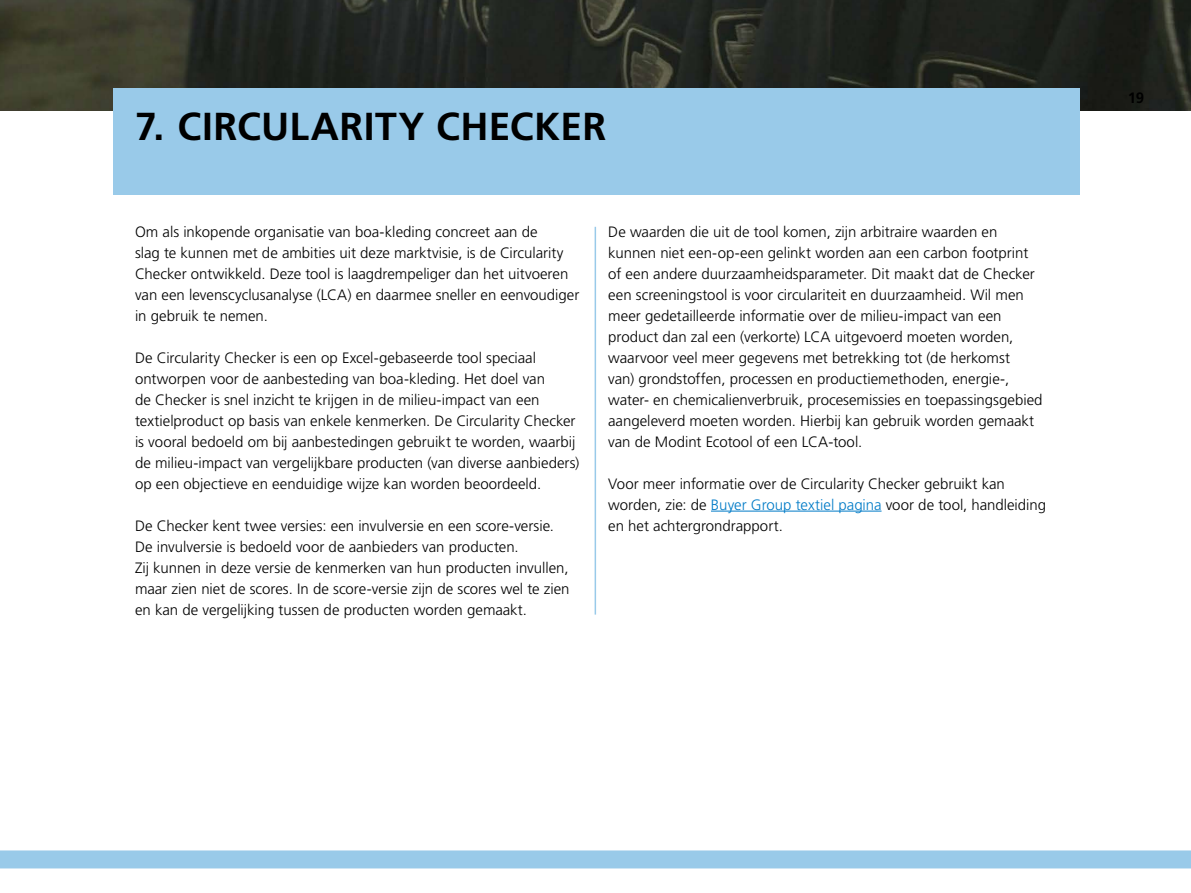
<style>
.page{position:relative;width:1191px;height:893px;background:#fff}
.page>*{position:absolute;margin:0;border:0;box-sizing:border-box;transform-origin:0 0}
.H2_P_HR_Hoofdstuk_Ko{font:700 39px "Frutiger LT Std";letter-spacing:.01em;color:#000}
.P_HR_Broodtekst{font:300 15px/21px "Frutiger LT Std";color:#000}
.t1{font:700 15px "Frutiger LT Std";color:#000}
.s1{color:#007bc7}
</style>
<div class="page">
<img style="left:0;top:0;width:1191px;height:111px">
<div style="left:114px;top:88px;width:966px;height:107px;background:#99cae9"></div>
<div style="left:0;top:850px;width:1191px;height:18px;background:#99cae9"></div>
<hr style="left:711px;top:511px;width:170px;height:1px;background:#007bc7">
<hr style="left:594px;top:227px;width:2px;height:388px;background:#99cae9">
<h2 class="H2_P_HR_Hoofdstuk_Ko" style="left:135px;top:103px;width:473px">7. CIRCULARITY CHECKER</h2>
<p class="P_HR_Broodtekst" style="left:135px;top:221px;width:446px">Om als inkopende organisatie van boa-kleding concreet aan de<br>slag te kunnen met de ambities uit deze marktvisie, is de Circularity Checker ontwikkeld. Deze tool is laagdrempeliger dan het uitvoeren van een levenscyclusanalyse (LCA) en daarmee sneller en eenvoudiger in gebruik te nemen.</p>
<p class="P_HR_Broodtekst" style="left:135px;top:347px;width:446px">De Circularity Checker is een op Excel-gebaseerde tool speciaal ontworpen voor de aanbesteding van boa-kleding. Het doel van<br>de Checker is snel inzicht te krijgen in de milieu-impact van een textielproduct op basis van enkele kenmerken. De Circularity Checker is vooral bedoeld om bij aanbestedingen gebruikt te worden, waarbij de milieu-impact van vergelijkbare producten (van diverse aanbieders) op een objectieve en eenduidige wijze kan worden beoordeeld.</p>
<p class="P_HR_Broodtekst" style="left:135px;top:515px;width:436px">De Checker kent twee versies: een invulversie en een score-versie.<br>De invulversie is bedoeld voor de aanbieders van producten.<br>Zij kunnen in deze versie de kenmerken van hun producten invullen, maar zien niet de scores. In de score-versie zijn de scores wel te zien en kan de vergelijking tussen de producten worden gemaakt.</p>
<p class="P_HR_Broodtekst" style="left:608px;top:221px;width:436px">De waarden die uit de tool komen, zijn arbitraire waarden en kunnen niet een-op-een gelinkt worden aan een carbon footprint of een andere duurzaamheidsparameter. Dit maakt dat de Checker een screeningstool is voor circulariteit en duurzaamheid. Wil men meer gedetailleerde informatie over de milieu-impact van een product dan zal een (verkorte) LCA uitgevoerd moeten worden, waarvoor veel meer gegevens met betrekking tot (de herkomst<br>van) grondstoffen, processen en productiemethoden, energie-, water- en chemicalienverbruik, procesemissies en toepassingsgebied aangeleverd moeten worden. Hierbij kan gebruik worden gemaakt van de Modint Ecotool of een LCA-tool.</p>
<p class="P_HR_Broodtekst" style="left:608px;top:473px;width:439px">Voor meer informatie over de Circularity Checker gebruikt kan worden, zie: de <span class="s1">Buyer Group textiel pagina</span> voor de tool, handleiding en het achtergrondrapport.</p>
<p class="t1" style="left:1127px;top:89px;width:18px">19</p>
</div>
